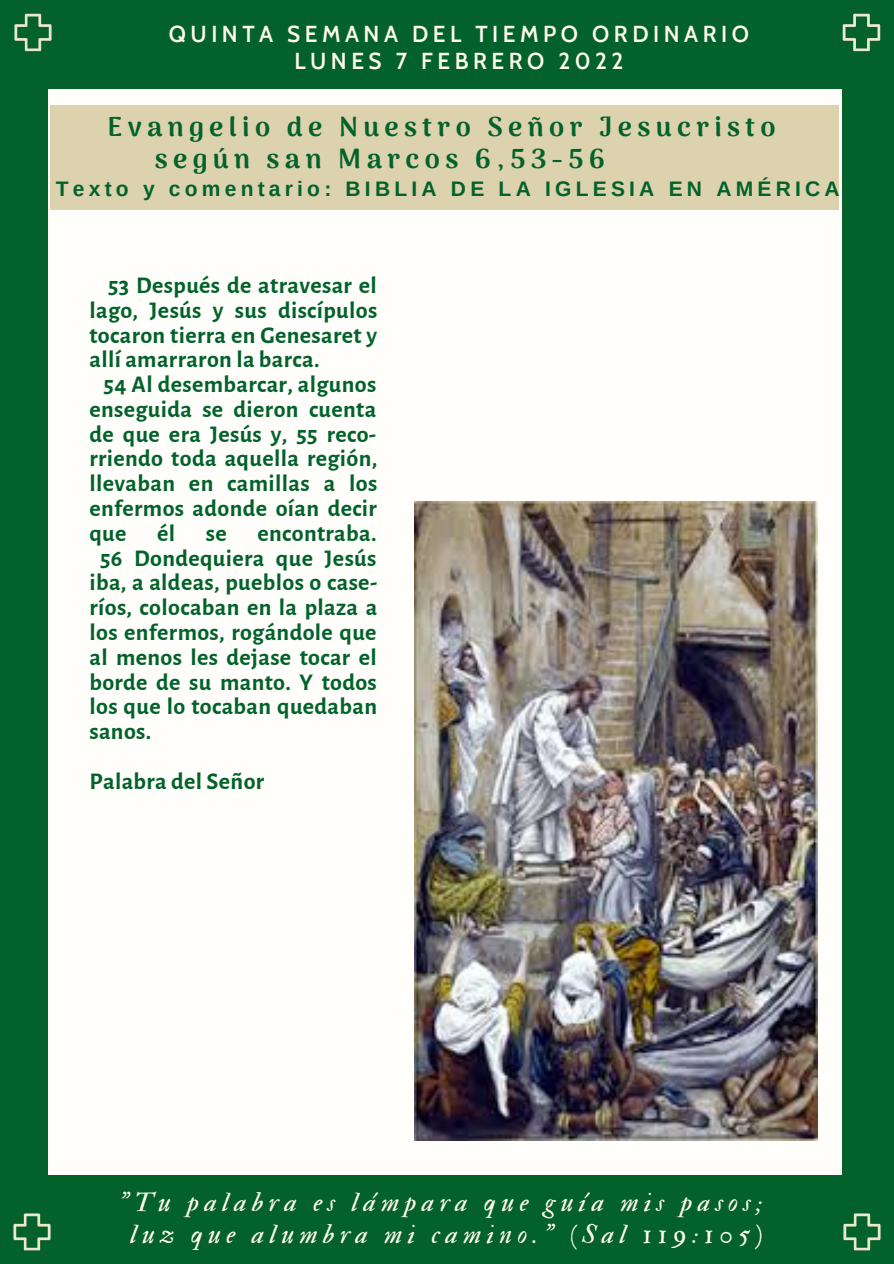
<style>
.page{position:relative;width:894px;height:1264px;background:#fff}
.page>*{position:absolute;margin:0;border:0;box-sizing:border-box;transform-origin:0 0}
.t1{font:900 27.15px "Arima Madurai";letter-spacing:.2em;color:#03622c}
.t2{font:27px "IM FELL Double Pica Italic";letter-spacing:.2em;color:#fffbed}
.t3{font:700 24px/24.8px "Alegreya Sans";letter-spacing:.015em;color:#03622c;text-align:justify}
.t4{font:600 22.5px "Cabin";letter-spacing:.2em;color:#fffbed}
.t5{font:700 21px "Arimo";letter-spacing:.2em;color:#03622c}
</style>
<div class="page">
<div style="left:0;top:0;width:893px;height:1263px;background:#03622c"></div>
<div style="left:49px;top:89px;width:792px;height:1086px;background:#fffefa"></div>
<img style="left:842px;top:13px;width:39px;height:39px">
<img style="left:843px;top:1213px;width:38px;height:38px">
<img style="left:13px;top:1213px;width:38px;height:38px">
<img style="left:14px;top:13px;width:38px;height:39px">
<div style="left:50px;top:105px;width:789px;height:104px;background:#ddd2ae"></div>
<img style="left:415px;top:501px;width:401px;height:639px">
<p class="t4" style="left:169px;top:21px;width:581px">QUINTA SEMANA DEL TIEMPO ORDINARIO</p>
<p class="t4" style="left:294px;top:48px;width:330px">LUNES 7 FEBRERO 2022</p>
<p class="t1" style="left:107px;top:111px;width:669px">Evangelio de Nuestro Señor Jesucristo</p>
<p class="t1" style="left:155px;top:143px;width:451px">según san Marcos 6,53-56</p>
<p class="t5" style="left:56px;top:177px;width:785px">Texto y comentario: BIBLIA DE LA IGLESIA EN AMÉRICA</p>
<p class="t3" style="left:89px;top:273px;width:289px;text-indent:19px">53 Después de atravesar el lago, Jesús y sus discípulos tocaron tierra en Genesaret y allí amarraron la barca.</p>
<p class="t3" style="left:89px;top:372px;width:289px;text-indent:14px">54 Al desembarcar, algunos enseguida se dieron cuenta de que era Jesús y, 55 reco&shy;rriendo toda aquella región, llevaban en camillas a los enfermos adonde oían decir que</p>
<p class="t3" style="left:157px;top:521px;width:20px">él</p>
<p class="t3" style="left:206px;top:521px;width:22px">se</p>
<p class="t3" style="left:257px;top:521px;width:121px">encontraba.</p>
<p class="t3" style="left:100px;top:546px;width:277px">56 Dondequiera que Jesús</p>
<p class="t3" style="left:89px;top:571px;width:289px">iba, a aldeas, pueblos o case-</p>
<p class="t3" style="left:89px;top:595px;width:289px">ríos, colocaban en la plaza a</p>
<p class="t3" style="left:89px;top:620px;width:288px">los enfermos, rogándole que</p>
<p class="t3" style="left:89px;top:645px;width:289px">al menos les dejase tocar el</p>
<p class="t3" style="left:89px;top:670px;width:289px">borde de su manto. Y todos</p>
<p class="t3" style="left:89px;top:694px;width:289px">los que lo tocaban quedaban</p>
<p class="t3" style="left:89px;top:719px;width:63px">sanos.</p>
<p class="t3" style="left:89px;top:769px;width:176px">Palabra del Señor</p>
<p class="t2" style="left:119px;top:1185px;width:645px">"Tu palabra es lámpara que guía mis pasos;</p>
<p class="t2" style="left:130px;top:1217px;width:633px">luz que alumbra mi camino." (Sal 119:105)</p>
</div>
